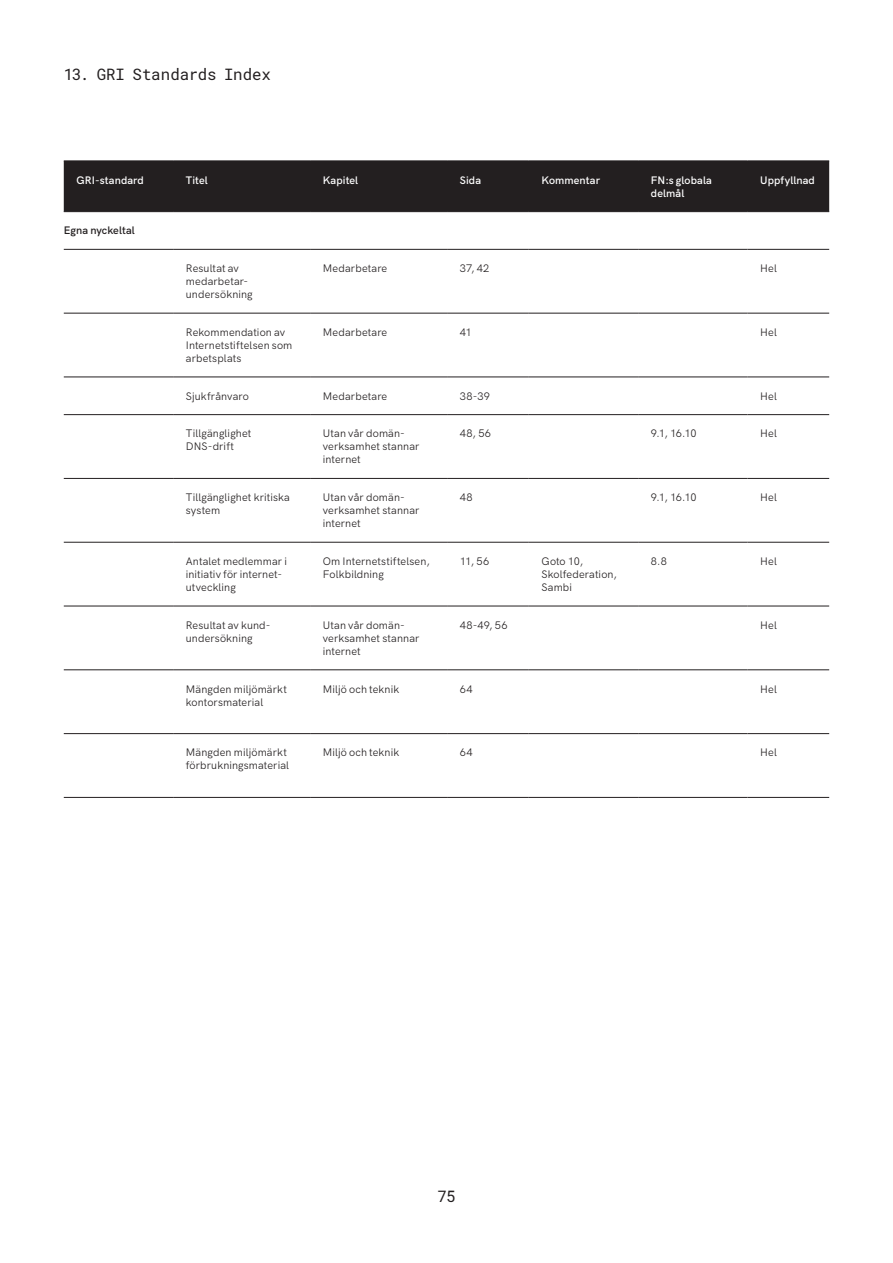
<style>
.page{position:relative;width:893px;height:1263px;background:#fff}
.page>*{position:absolute;margin:0;border:0;box-sizing:border-box;transform-origin:0 0}
.t1{font:15.75px "Roboto Mono";letter-spacing:-.005em;color:#231f20}
.t2{font:10.8px/13px "HK Grotesk";letter-spacing:.015em;color:#231f20}
.t3{font:600 10.8px/13px "HK Grotesk";letter-spacing:.01em;color:#fff}
.t4{font:600 10.8px "HK Grotesk";letter-spacing:.005em;color:#231f20}
</style>
<div class="page">
<div style="left:64px;top:162px;width:765px;height:49px;background:#231f20"></div>
<hr style="left:64px;top:211px;width:109px;height:1px;background:#231f20">
<hr style="left:173px;top:211px;width:137px;height:1px;background:#231f20">
<hr style="left:310px;top:211px;width:137px;height:1px;background:#231f20">
<hr style="left:447px;top:211px;width:82px;height:1px;background:#231f20">
<hr style="left:529px;top:211px;width:109px;height:1px;background:#231f20">
<hr style="left:638px;top:211px;width:109px;height:1px;background:#231f20">
<hr style="left:747px;top:211px;width:82px;height:1px;background:#231f20">
<hr style="left:64px;top:313px;width:109px;height:1px;background:#231f20">
<hr style="left:173px;top:313px;width:137px;height:1px;background:#231f20">
<hr style="left:310px;top:313px;width:137px;height:1px;background:#231f20">
<hr style="left:447px;top:313px;width:82px;height:1px;background:#231f20">
<hr style="left:529px;top:313px;width:109px;height:1px;background:#231f20">
<hr style="left:638px;top:313px;width:109px;height:1px;background:#231f20">
<hr style="left:747px;top:313px;width:82px;height:1px;background:#231f20">
<hr style="left:64px;top:377px;width:109px;height:1px;background:#231f20">
<hr style="left:173px;top:377px;width:137px;height:1px;background:#231f20">
<hr style="left:310px;top:377px;width:137px;height:1px;background:#231f20">
<hr style="left:447px;top:377px;width:82px;height:1px;background:#231f20">
<hr style="left:529px;top:377px;width:109px;height:1px;background:#231f20">
<hr style="left:638px;top:377px;width:109px;height:1px;background:#231f20">
<hr style="left:747px;top:377px;width:82px;height:1px;background:#231f20">
<hr style="left:64px;top:414px;width:109px;height:1px;background:#231f20">
<hr style="left:173px;top:414px;width:137px;height:1px;background:#231f20">
<hr style="left:310px;top:414px;width:137px;height:1px;background:#231f20">
<hr style="left:447px;top:414px;width:82px;height:1px;background:#231f20">
<hr style="left:529px;top:414px;width:109px;height:1px;background:#231f20">
<hr style="left:638px;top:414px;width:109px;height:1px;background:#231f20">
<hr style="left:747px;top:414px;width:82px;height:1px;background:#231f20">
<hr style="left:64px;top:478px;width:109px;height:1px;background:#231f20">
<hr style="left:173px;top:478px;width:137px;height:1px;background:#231f20">
<hr style="left:310px;top:478px;width:137px;height:1px;background:#231f20">
<hr style="left:447px;top:478px;width:82px;height:1px;background:#231f20">
<hr style="left:529px;top:478px;width:109px;height:1px;background:#231f20">
<hr style="left:638px;top:478px;width:109px;height:1px;background:#231f20">
<hr style="left:747px;top:478px;width:82px;height:1px;background:#231f20">
<hr style="left:64px;top:542px;width:109px;height:1px;background:#231f20">
<hr style="left:173px;top:542px;width:137px;height:1px;background:#231f20">
<hr style="left:310px;top:542px;width:137px;height:1px;background:#231f20">
<hr style="left:447px;top:542px;width:82px;height:1px;background:#231f20">
<hr style="left:529px;top:542px;width:109px;height:1px;background:#231f20">
<hr style="left:638px;top:542px;width:109px;height:1px;background:#231f20">
<hr style="left:747px;top:542px;width:82px;height:1px;background:#231f20">
<hr style="left:64px;top:606px;width:109px;height:1px;background:#231f20">
<hr style="left:173px;top:606px;width:137px;height:1px;background:#231f20">
<hr style="left:310px;top:606px;width:137px;height:1px;background:#231f20">
<hr style="left:447px;top:606px;width:82px;height:1px;background:#231f20">
<hr style="left:529px;top:606px;width:109px;height:1px;background:#231f20">
<hr style="left:638px;top:606px;width:109px;height:1px;background:#231f20">
<hr style="left:747px;top:606px;width:82px;height:1px;background:#231f20">
<hr style="left:64px;top:669px;width:109px;height:1px;background:#231f20">
<hr style="left:173px;top:669px;width:137px;height:1px;background:#231f20">
<hr style="left:310px;top:669px;width:137px;height:1px;background:#231f20">
<hr style="left:447px;top:669px;width:82px;height:1px;background:#231f20">
<hr style="left:529px;top:669px;width:109px;height:1px;background:#231f20">
<hr style="left:638px;top:669px;width:109px;height:1px;background:#231f20">
<hr style="left:747px;top:669px;width:82px;height:1px;background:#231f20">
<hr style="left:64px;top:733px;width:109px;height:1px;background:#231f20">
<hr style="left:173px;top:733px;width:137px;height:1px;background:#231f20">
<hr style="left:310px;top:733px;width:137px;height:1px;background:#231f20">
<hr style="left:447px;top:733px;width:82px;height:1px;background:#231f20">
<hr style="left:529px;top:733px;width:109px;height:1px;background:#231f20">
<hr style="left:638px;top:733px;width:109px;height:1px;background:#231f20">
<hr style="left:747px;top:733px;width:82px;height:1px;background:#231f20">
<hr style="left:64px;top:797px;width:109px;height:1px;background:#231f20">
<hr style="left:173px;top:797px;width:137px;height:1px;background:#231f20">
<hr style="left:310px;top:797px;width:137px;height:1px;background:#231f20">
<hr style="left:447px;top:797px;width:82px;height:1px;background:#231f20">
<hr style="left:529px;top:797px;width:109px;height:1px;background:#231f20">
<hr style="left:638px;top:797px;width:109px;height:1px;background:#231f20">
<hr style="left:747px;top:797px;width:82px;height:1px;background:#231f20">
<hr style="left:64px;top:161px;width:109px;height:1px;background:#231f20">
<hr style="left:173px;top:161px;width:137px;height:1px;background:#231f20">
<hr style="left:310px;top:161px;width:137px;height:1px;background:#231f20">
<hr style="left:447px;top:161px;width:82px;height:1px;background:#231f20">
<hr style="left:529px;top:161px;width:109px;height:1px;background:#231f20">
<hr style="left:638px;top:161px;width:109px;height:1px;background:#231f20">
<hr style="left:747px;top:161px;width:82px;height:1px;background:#231f20">
<hr style="left:64px;top:249px;width:109px;height:1px;background:#231f20">
<hr style="left:173px;top:249px;width:137px;height:1px;background:#231f20">
<hr style="left:310px;top:249px;width:137px;height:1px;background:#231f20">
<hr style="left:447px;top:249px;width:82px;height:1px;background:#231f20">
<hr style="left:529px;top:249px;width:109px;height:1px;background:#231f20">
<hr style="left:638px;top:249px;width:109px;height:1px;background:#231f20">
<hr style="left:747px;top:249px;width:82px;height:1px;background:#231f20">
<h1 class="t1" style="left:64px;top:68px;width:209px">13. GRI Standards Index</h1>
<p class="t3" style="left:77px;top:173px;width:69px">GRI-standard</p>
<p class="t3" style="left:186px;top:173px;width:23px">Titel</p>
<p class="t3" style="left:323px;top:173px;width:37px">Kapitel</p>
<p class="t3" style="left:460px;top:173px;width:23px">Sida</p>
<p class="t3" style="left:542px;top:173px;width:60px">Kommentar</p>
<p class="t3" style="left:651px;top:173px;width:63px">FN:s globala delmål</p>
<p class="t3" style="left:760px;top:173px;width:56px">Uppfyllnad</p>
<p class="t4" style="left:64px;top:225px;width:73px">Egna nyckeltal</p>
<p class="t2" style="left:186px;top:262px;width:68px">Resultat av medarbetar&shy;undersökning</p>
<p class="t2" style="left:323px;top:262px;width:66px">Medarbetare</p>
<p class="t2" style="left:460px;top:262px;width:31px">37, 42</p>
<p class="t2" style="left:760px;top:262px;width:18px">Hel</p>
<p class="t2" style="left:186px;top:326px;width:108px">Rekommendation av<br>Internetstiftelsen som arbetsplats</p>
<p class="t2" style="left:323px;top:326px;width:66px">Medarbetare</p>
<p class="t2" style="left:460px;top:326px;width:13px">41</p>
<p class="t2" style="left:760px;top:326px;width:18px">Hel</p>
<p class="t2" style="left:186px;top:389px;width:65px">Sjukfrånvaro</p>
<p class="t2" style="left:323px;top:389px;width:66px">Medarbetare</p>
<p class="t2" style="left:460px;top:389px;width:32px">38-39</p>
<p class="t2" style="left:760px;top:389px;width:18px">Hel</p>
<p class="t2" style="left:186px;top:427px;width:67px">Tillgänglighet<br>DNS-drift</p>
<p class="t2" style="left:323px;top:427px;width:98px">Utan vår domän&shy;verksamhet stannar internet</p>
<p class="t2" style="left:460px;top:427px;width:33px">48, 56</p>
<p class="t2" style="left:651px;top:427px;width:47px">9.1, 16.10</p>
<p class="t2" style="left:760px;top:427px;width:18px">Hel</p>
<p class="t2" style="left:186px;top:491px;width:106px">Tillgänglighet kritiska system</p>
<p class="t2" style="left:323px;top:491px;width:98px">Utan vår domän&shy;verksamhet stannar internet</p>
<p class="t2" style="left:460px;top:491px;width:14px">48</p>
<p class="t2" style="left:651px;top:491px;width:47px">9.1, 16.10</p>
<p class="t2" style="left:760px;top:491px;width:18px">Hel</p>
<p class="t2" style="left:186px;top:555px;width:103px">Antalet medlemmar i initiativ för internet&shy;utveckling</p>
<p class="t2" style="left:323px;top:555px;width:108px">Om Internetstiftelsen,<br>Folkbildning</p>
<p class="t2" style="left:460px;top:555px;width:31px">11, 56</p>
<p class="t2" style="left:541px;top:555px;width:77px">Goto 10,<br>Skolfederation,<br>Sambi</p>
<p class="t2" style="left:651px;top:555px;width:17px">8.8</p>
<p class="t2" style="left:760px;top:555px;width:18px">Hel</p>
<p class="t2" style="left:186px;top:618px;width:86px">Resultat av kund&shy;undersökning</p>
<p class="t2" style="left:323px;top:618px;width:98px">Utan vår domän&shy;verksamhet stannar internet</p>
<p class="t2" style="left:460px;top:618px;width:49px">48-49, 56</p>
<p class="t2" style="left:760px;top:618px;width:18px">Hel</p>
<p class="t2" style="left:186px;top:682px;width:103px">Mängden miljömärkt kontorsmaterial</p>
<p class="t2" style="left:323px;top:682px;width:78px">Miljö och teknik</p>
<p class="t2" style="left:460px;top:682px;width:14px">64</p>
<p class="t2" style="left:760px;top:682px;width:18px">Hel</p>
<p class="t2" style="left:186px;top:746px;width:105px">Mängden miljömärkt förbrukningsmaterial</p>
<p class="t2" style="left:323px;top:746px;width:78px">Miljö och teknik</p>
<p class="t2" style="left:460px;top:746px;width:14px">64</p>
<p class="t2" style="left:760px;top:746px;width:18px">Hel</p>
<h1 class="t1" style="left:437px;top:1190px;width:20px">75</h1>
</div>
